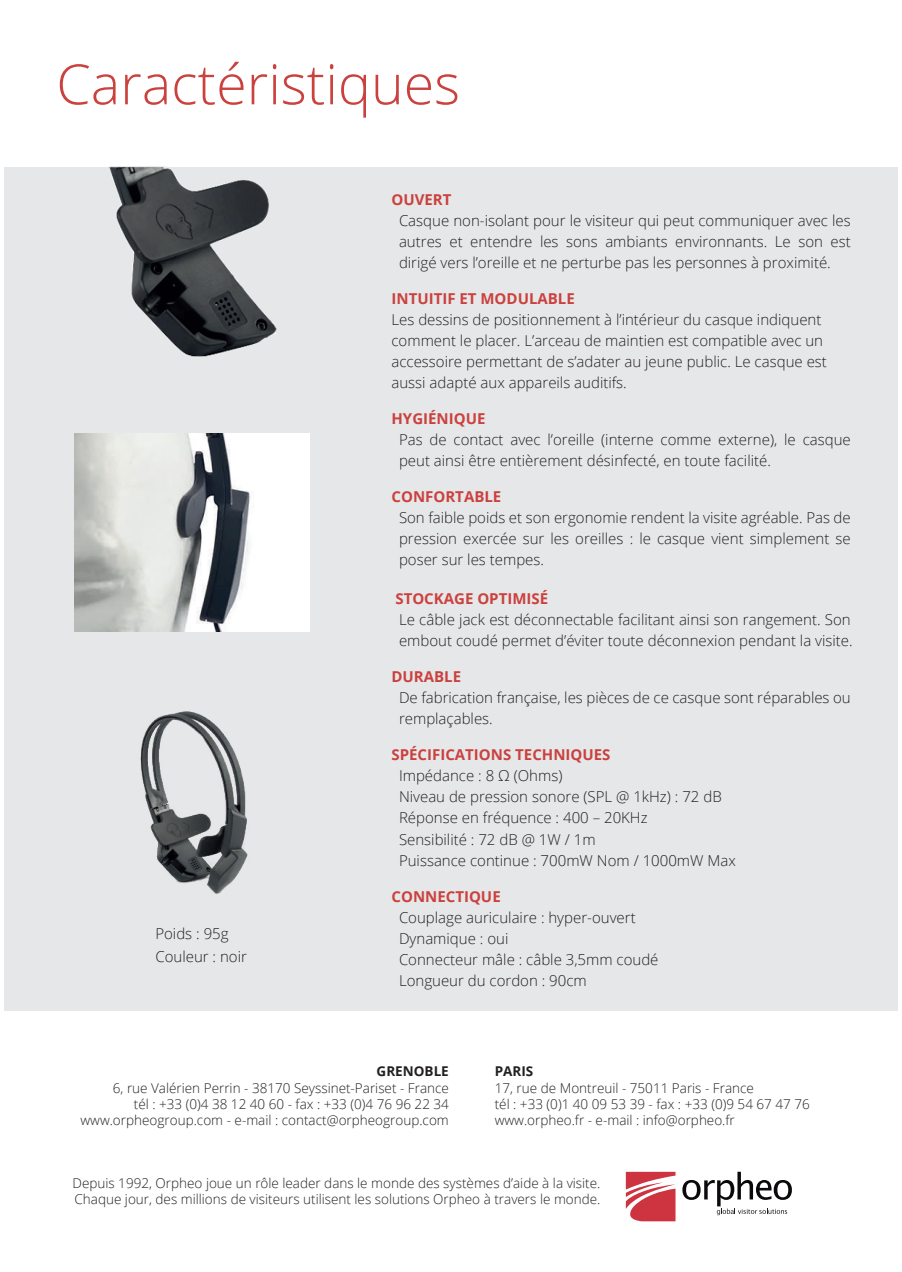
<style>
.page{position:relative;width:902px;height:1272px;background:#fff}
.page>*{position:absolute;margin:0;border:0;box-sizing:border-box;transform-origin:0 0}
.t1{font:300 55.5px "Open Sans";color:#cb413e}
.t2{font:300 15px/21px "Open Sans";color:#231f20}
.t3{font:700 15px "Open Sans";color:#cb413e}
.t4{font:300 13.5px/16.2px "Open Sans";color:#231f20}
.t5{font:700 13.5px "Open Sans";color:#231f20}
</style>
<div class="page">
<div style="left:5px;top:167px;width:893px;height:843px;background:#e6e7e9"></div>
<svg style="left:625px;top:1171px;width:50px;height:50px"></svg>
<svg style="left:682px;top:1171px;width:109px;height:44px"></svg>
<img style="left:75px;top:434px;width:234px;height:198px">
<img style="left:108px;top:167px;width:169px;height:190px">
<img style="left:140px;top:711px;width:108px;height:183px">
<h1 class="t1" style="left:56px;top:46px;width:405px">Caractéristiques</h1>
<p class="t2" style="left:155px;top:921px;width:93px;line-height:22.5px">Poids : 95g<br>Couleur : noir</p>
<p class="t3" style="left:391px;top:189px;width:62px">OUVERT</p>
<p class="t2" style="left:399px;top:210px;width:453px;text-align:justify">Casque non-isolant pour le visiteur qui peut communiquer avec les autres et entendre les sons ambiants environnants. Le son est dirigé vers l’oreille et ne perturbe pas les personnes à proximité.</p>
<p class="t3" style="left:391px;top:288px;width:185px">INTUITIF ET MODULABLE</p>
<p class="t2" style="left:391px;top:309px;width:437px">Les dessins de positionnement à l’intérieur du casque indiquent comment le placer. L’arceau de maintien est compatible avec un accessoire permettant de s’adater au jeune public. Le casque est aussi adapté aux appareils auditifs.</p>
<p class="t3" style="left:391px;top:408px;width:95px">HYGIÉNIQUE</p>
<p class="t2" style="left:399px;top:429px;width:453px">Pas de contact avec l’oreille (interne comme externe), le casque peut ainsi être entièrement désinfecté, en toute facilité.</p>
<p class="t3" style="left:391px;top:486px;width:111px">CONFORTABLE</p>
<p class="t2" style="left:399px;top:507px;width:453px;text-align:justify">Son faible poids et son ergonomie rendent la visite agréable. Pas de pression exercée sur les oreilles : le casque vient simplement se poser sur les tempes.</p>
<p class="t3" style="left:395px;top:588px;width:154px">STOCKAGE OPTIMISÉ</p>
<p class="t2" style="left:399px;top:609px;width:455px">Le câble jack est déconnectable facilitant ainsi son rangement. Son embout coudé permet d’éviter toute déconnexion pendant la visite.</p>
<p class="t3" style="left:391px;top:666px;width:71px">DURABLE</p>
<p class="t2" style="left:399px;top:687px;width:453px">De fabrication française, les pièces de ce casque sont réparables ou remplaçables.</p>
<p class="t3" style="left:391px;top:744px;width:220px">SPÉCIFICATIONS TECHNIQUES</p>
<p class="t2" style="left:399px;top:765px;width:338px">Impédance : 8 Ω (Ohms)<br>Niveau de pression sonore (SPL @ 1kHz) : 72 dB Réponse en fréquence : 400 – 20KHz<br>Sensibilité : 72 dB @ 1W / 1m<br>Puissance continue : 700mW Nom / 1000mW Max</p>
<p class="t3" style="left:391px;top:885px;width:111px">CONNECTIQUE</p>
<p class="t2" style="left:399px;top:906px;width:261px">Couplage auriculaire : hyper-ouvert<br>Dynamique : oui<br>Connecteur mâle : câble 3,5mm coudé<br>Longueur du cordon : 90cm</p>
<p class="t5" style="left:376px;top:1061px;width:74px">GRENOBLE</p>
<p class="t4" style="left:80px;top:1079px;width:370px;text-align:right">6, rue Valérien Perrin - 38170 Seyssinet-Pariset - France<br>tél : +33 (0)4 38 12 40 60 - fax : +33 (0)4 76 96 22 34 www.orpheogroup.com - e-mail : contact@orpheogroup.com</p>
<p class="t5" style="left:494px;top:1061px;width:40px">PARIS</p>
<p class="t4" style="left:494px;top:1079px;width:316px">17, rue de Montreuil - 75011 Paris - France<br>tél : +33 (0)1 40 09 53 39 - fax : +33 (0)9 54 67 47 76 www.orpheo.fr - e-mail : info@orpheo.fr</p>
<p class="t4" style="left:72px;top:1174px;width:529px">Depuis 1992, Orpheo joue un rôle leader dans le monde des systèmes d’aide à la visite.<br>Chaque jour, des millions de visiteurs utilisent les solutions Orpheo à travers le monde.</p>
</div>
